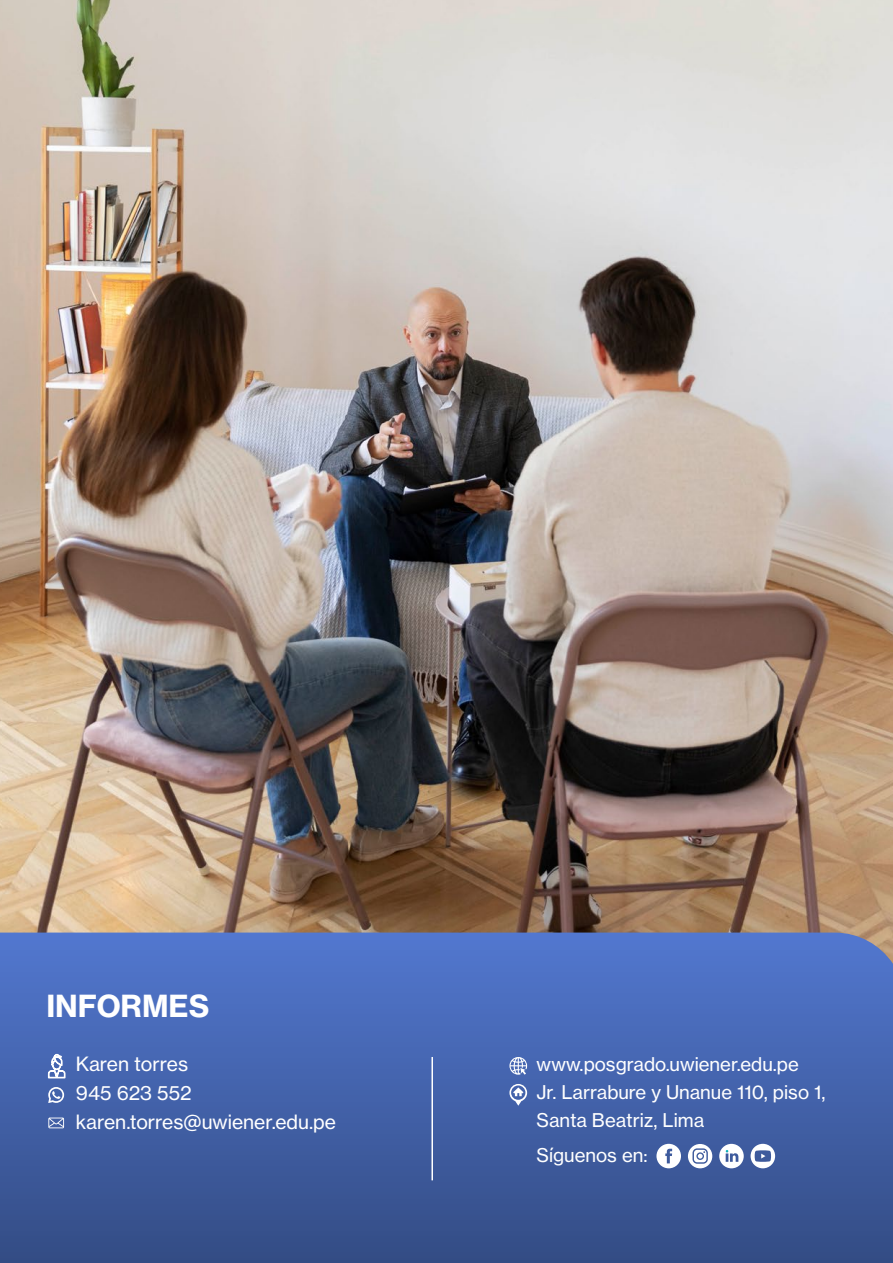
<style>
.page{position:relative;width:893px;height:1263px;background:#fff}
.page>*{position:absolute;margin:0;border:0;box-sizing:border-box;transform-origin:0 0}
.t1{font:30px "N Haas Grotesk TX Std 75 Bd";color:#fff}
.t2{font:19.35px/29.1px "N Haas Grotesk TX Std 55 Rg";color:#fff}
.t3{font:18.6px/28px "N Haas Grotesk TX Std 55 Rg";color:#fff}
</style>
<div class="page">
<img style="left:0;top:0;width:893px;height:932px">
<svg style="left:0;top:932px;width:893px;height:331px;background:#4362a9"></svg>
<svg style="left:509px;top:1057px;width:18px;height:18px"></svg>
<svg style="left:509px;top:1084px;width:18px;height:22px"></svg>
<svg style="left:656px;top:1144px;width:25px;height:24px"></svg>
<svg style="left:688px;top:1144px;width:24px;height:24px"></svg>
<svg style="left:719px;top:1144px;width:25px;height:24px"></svg>
<svg style="left:751px;top:1144px;width:24px;height:24px"></svg>
<hr style="left:431px;top:1057px;width:2px;height:123px;background:#fff">
<svg style="left:48px;top:1117px;width:16px;height:11px"></svg>
<svg style="left:47px;top:1049px;width:19px;height:54px"></svg>
<h1 class="t1" style="left:46px;top:987px;width:165px">INFORMES</h1>
<p class="t2" style="left:76px;top:1050px;width:262px">Karen torres<br>945 623 552 karen.torres@uwiener.edu.pe</p>
<p class="t3" style="left:536px;top:1050px;width:290px">www.posgrado.uwiener.edu.pe<br>Jr. Larrabure y Unanue 110, piso 1,<br>Santa Beatriz, Lima</p>
<p class="t3" style="left:536px;top:1141px;width:113px">Síguenos en:</p>
</div>
